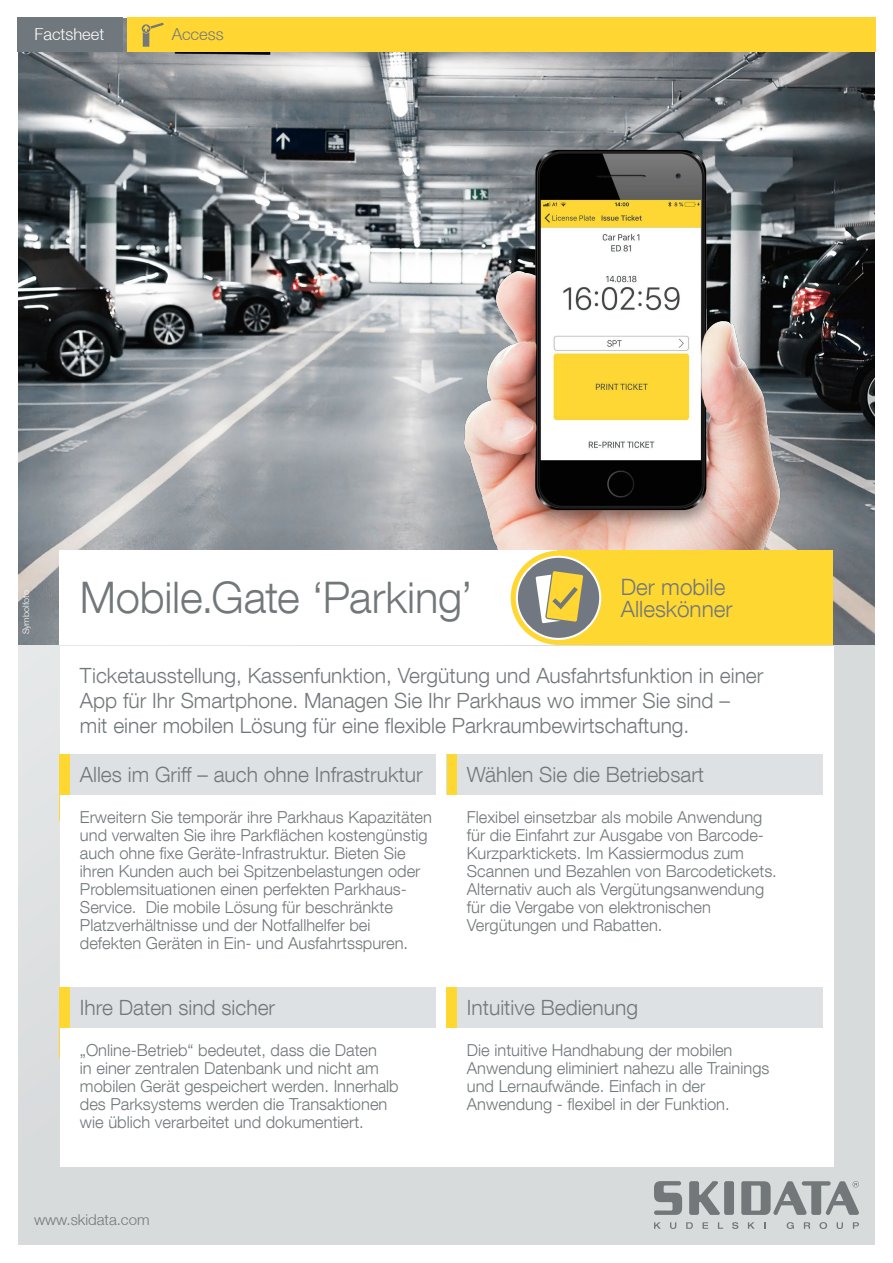
<style>
.page{position:relative;width:893px;height:1263px;background:#d8dbdc}
.page>*{position:absolute;margin:0;border:0;box-sizing:border-box;transform-origin:0 0}
.t1{font:300 43.5px "Helvetica Neue LT Com";letter-spacing:-.005em;color:#72787a}
.t2{font:300 22.5px/22.5px "Helvetica Neue LT Com";color:#72787a}
.t3{font:300 21px/25.2px "Helvetica Neue LT Com";color:#72787a}
.t4{font:300 16.5px/18px "Helvetica Neue LT Com";color:#72787a}
.t5{font:300 16.5px "Helvetica Neue LT";color:#fff}
.t6{font:300 16.5px "Helvetica Neue LT";color:#72787a}
.t7{font:300 15px "Helvetica Neue LT";color:#72787a}
.t8{font:300 9px "Helvetica Neue LT";color:#fff}
</style>
<div class="page">
<img style="left:19px;top:17px;width:857px;height:628px">
<img style="left:450px;top:125px;width:346px;height:426px">
<div style="left:0;top:0;width:19px;height:1263px;background:#fff"></div>
<div style="left:0;top:0;width:893px;height:17px;background:#fff"></div>
<div style="left:0;top:1246px;width:893px;height:17px;background:#fff"></div>
<div style="left:876px;top:0;width:17px;height:1263px;background:#fff"></div>
<svg style="left:654px;top:1222px;width:7px;height:7px"></svg>
<svg style="left:670px;top:1222px;width:6px;height:7px"></svg>
<svg style="left:686px;top:1222px;width:7px;height:7px"></svg>
<svg style="left:702px;top:1222px;width:6px;height:7px"></svg>
<svg style="left:718px;top:1222px;width:5px;height:7px"></svg>
<svg style="left:732px;top:1222px;width:6px;height:7px"></svg>
<svg style="left:748px;top:1222px;width:7px;height:7px"></svg>
<svg style="left:787px;top:1222px;width:7px;height:7px"></svg>
<svg style="left:804px;top:1222px;width:6px;height:7px"></svg>
<svg style="left:819px;top:1222px;width:8px;height:7px"></svg>
<svg style="left:837px;top:1222px;width:6px;height:7px"></svg>
<svg style="left:853px;top:1222px;width:6px;height:7px"></svg>
<svg style="left:654px;top:1181px;width:28px;height:34px"></svg>
<div style="left:724px;top:1181px;width:10px;height:34px;background:#72787a;border-radius:2px"></div>
<svg style="left:741px;top:1181px;width:118px;height:34px"></svg>
<svg style="left:689px;top:1181px;width:31px;height:34px"></svg>
<div style="left:60px;top:647px;width:773px;height:519px;background:#fff"></div>
<div style="left:60px;top:551px;width:537px;height:94px;background:#fff"></div>
<div style="left:557px;top:551px;width:276px;height:94px;background:#ffd731"></div>
<div style="left:60px;top:754px;width:376px;height:41px;background:#dee1e3"></div>
<div style="left:446px;top:754px;width:377px;height:41px;background:#dee1e3"></div>
<div style="left:447px;top:754px;width:10px;height:41px;background:#ffd731"></div>
<div style="left:60px;top:754px;width:10px;height:41px;background:#ffd731"></div>
<div style="left:60px;top:987px;width:376px;height:41px;background:#dee1e3"></div>
<div style="left:446px;top:987px;width:377px;height:41px;background:#dee1e3"></div>
<div style="left:446px;top:987px;width:11px;height:41px;background:#ffd731"></div>
<div style="left:60px;top:987px;width:10px;height:41px;background:#ffd731"></div>
<div style="left:127px;top:17px;width:749px;height:34px;background:#ffd632"></div>
<svg style="left:142px;top:23px;width:22px;height:24px"></svg>
<div style="left:17px;top:17px;width:106px;height:34px;background:#70787d"></div>
<div style="left:511px;top:551px;width:95px;height:94px;background:#ffd733;border-radius:50%"></div>
<svg style="left:516px;top:556px;width:85px;height:84px"></svg>
<p class="t5" style="left:35px;top:28px;width:71px">Factsheet</p>
<p class="t6" style="left:172px;top:28px;width:53px">Access</p>
<p class="t8" style="left:23px;top:634px;width:46px;rotate:-90deg">Symbolfoto</p>
<h1 class="t1" style="left:80px;top:571px;width:394px">Mobile.Gate ‘Parking’</h1>
<h2 class="t2" style="left:621px;top:575px;width:113px">Der mobile<br>Alleskönner</h2>
<p class="t3" style="left:80px;top:662px;width:685px">Ticketausstellung, Kassenfunktion, Vergütung und Ausfahrtsfunktion in einer<br>App für Ihr Smartphone. Managen Sie Ihr Parkhaus wo immer Sie sind –<br>mit einer mobilen Lösung für eine flexible Parkraumbewirtschaftung.</p>
<p class="t3" style="left:80px;top:764px;width:344px">Alles im Griff – auch ohne Infrastruktur</p>
<p class="t4" style="left:80px;top:809px;width:354px">Erweitern Sie temporär ihre Parkhaus Kapazitäten und verwalten Sie ihre Parkflächen kostengünstig auch ohne fixe Geräte-Infrastruktur. Bieten Sie ihren Kunden auch bei Spitzenbelastungen oder Problemsituationen einen perfekten Parkhaus-Service. Die mobile Lösung für beschränkte Platzverhältnisse und der Notfallhelfer bei defekten Geräten in Ein- und Ausfahrtsspuren.</p>
<p class="t3" style="left:80px;top:995px;width:197px">Ihre Daten sind sicher</p>
<p class="t4" style="left:80px;top:1040px;width:320px">„Online-Betrieb“ bedeutet, dass die Daten<br>in einer zentralen Datenbank und nicht am mobilen Gerät gespeichert werden. Innerhalb des Parksystems werden die Transaktionen wie üblich verarbeitet und dokumentiert.</p>
<p class="t7" style="left:34px;top:1214px;width:117px">www.skidata.com</p>
<p class="t3" style="left:467px;top:762px;width:239px">Wählen Sie die Betriebsart</p>
<p class="t4" style="left:467px;top:808px;width:311px">Flexibel einsetzbar als mobile Anwendung für die Einfahrt zur Ausgabe von Barcode-Kurzparktickets. Im Kassiermodus zum Scannen und Bezahlen von Barcodetickets.<br>Alternativ auch als Vergütungsanwendung für die Vergabe von elektronischen Vergütungen und Rabatten.</p>
<p class="t3" style="left:467px;top:995px;width:173px">Intuitive Bedienung</p>
<p class="t4" style="left:467px;top:1040px;width:304px">Die intuitive Handhabung der mobilen Anwendung eliminiert nahezu alle Trainings und Lernaufwände. Einfach in der Anwendung - flexibel in der Funktion.</p>
</div>
